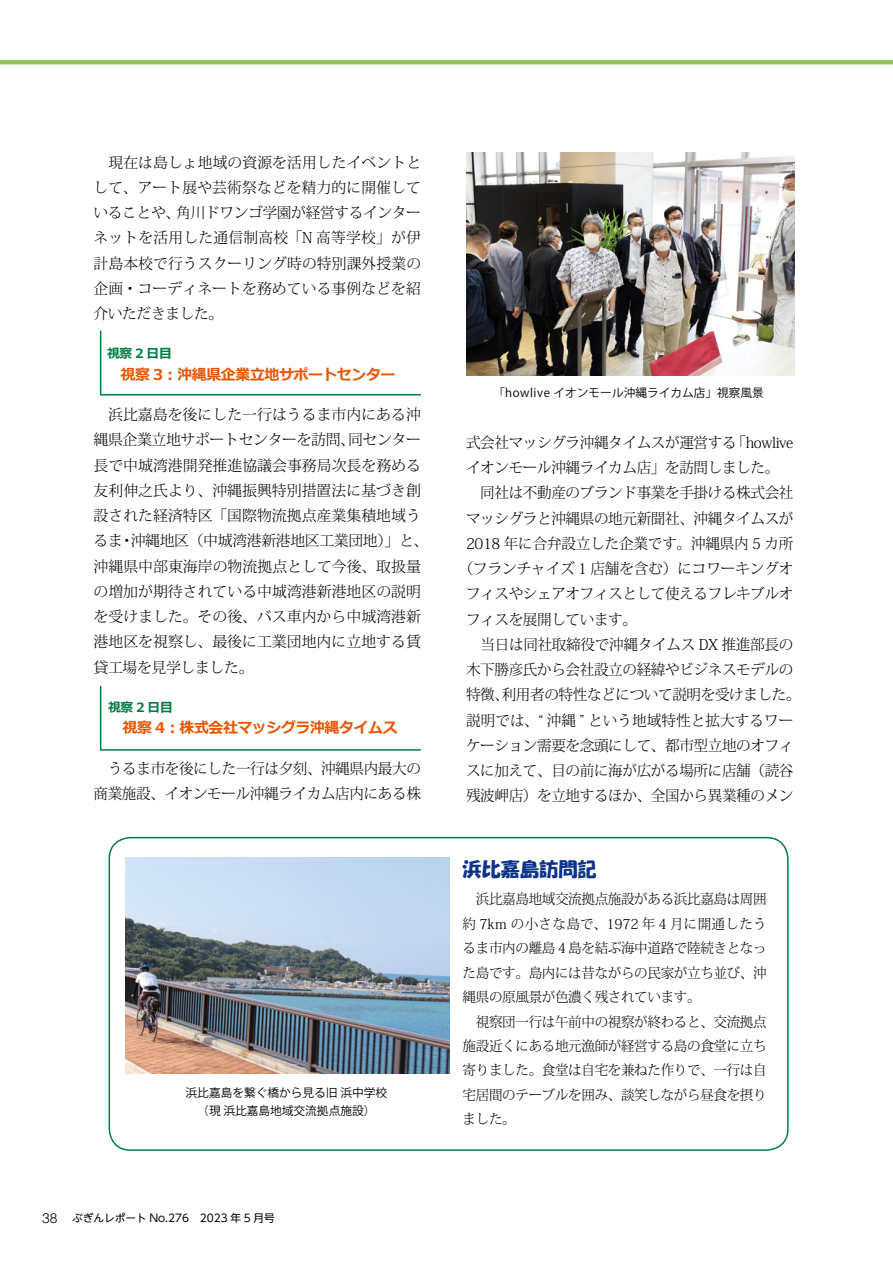
<style>
.page{position:relative;width:893px;height:1263px;background:#fff}
.page>*{position:absolute;margin:0;border:0;box-sizing:border-box;transform-origin:0 0}
.t1{font:19.2px "HG Soei Kakupoptai";color:#0c3388}
.t2{font:300 14.85px/25.2px "Koz Min Pr 6 N";letter-spacing:-.025em;color:#000;text-align:justify}
.t3{font:300 14.85px/25.2px "Koz Min Pr 6 N";color:#000}
.t4{font:700 14.85px "Meiryo";letter-spacing:-.025em;color:#ea5504}
.t5{font:300 14.85px "Koz Min Pr 6 N";letter-spacing:-.005em;color:#000}
.t6{font:300 14.85px "Koz Min Pr 6 N";letter-spacing:.005em;color:#000}
.t7{font:300 13.8px/24.5px "Koz Min Pr 6 N";letter-spacing:-.025em;color:#000}
.t8{font:700 12.75px "Meiryo";letter-spacing:-.025em;color:#007e41}
.t9{font:11.7px/18.3px "Koz Go Pr 6 N";color:#000;text-align:center}
.t10{font:10.65px "UD Shin Go NT Pro";color:#000}
.s1{font-weight:400;font-size:13.8px}
.s2{font-weight:400}
.s3{font-family:"Helvetica LT Std";font-weight:300;font-size:13.8px}
</style>
<div class="page">
<svg style="left:0;top:60px;width:893px;height:4px;background:#91c75d"></svg>
<img style="left:125px;top:858px;width:324px;height:215px">
<img style="left:466px;top:152px;width:329px;height:223px">
<svg style="left:99px;top:330px;width:322px;height:66px"></svg>
<svg style="left:99px;top:685px;width:322px;height:66px"></svg>
<p class="t2" style="left:94px;top:150px;width:329px">　現在は島しょ地域の資源を活用したイベントとして、アート展や芸術祭などを精力的に開催していることや、角川ドワンゴ学園が経営するインターネットを活用した通信制高校「N 高等学校」が伊計島本校で行うスクーリング時の特別課外授業の企画・コーディネートを務めている事例などを紹介いただきました。</p>
<p class="t8" style="left:107px;top:344px;width:66px">視察 2 日目</p>
<p class="t4" style="left:94px;top:364px;width:303px"><span class="s1">　　</span>視察 3：沖縄県企業立地サポートセンター</p>
<p class="t3" style="left:94px;top:402px;width:336px;text-indent:15px">浜比嘉島を後にした一行はうるま市内にある沖縄県企業立地サポートセンターを訪問、同センター長で中城湾港開発推進協議会事務局次長を務める友利伸之氏より、沖縄振興特別措置法に基づき創設された経済特区「国際物流拠点産業集積地域うるま・沖縄地区（中城湾港新港地区工業団地）」と、沖縄県中部東海岸の物流拠点として今後、取扱量の増加が期待されている中城湾港新港地区の説明を受けました。その後、バス車内から中城湾港新港地区を視察し、最後に工業団地内に立地する賃貸工場を見学しました。</p>
<p class="t8" style="left:108px;top:699px;width:66px">視察 2 日目</p>
<p class="t4" style="left:94px;top:717px;width:305px"><span class="s2">　　</span>視察 4：株式会社マッシグラ沖縄タイムス</p>
<p class="t2" style="left:94px;top:756px;width:329px;text-align:right">うるま市を後にした一行は夕刻、沖縄県内最大の商業施設、イオンモール沖縄ライカム店内にある株</p>
<p class="t9" style="left:186px;top:1083px;width:203px">浜比嘉島を繋ぐ橋から見る旧 浜中学校（現 浜比嘉島地域交流拠点施設）</p>
<p class="t10" style="left:42px;top:1210px;width:234px"><span class="s3">38</span> ぶぎんレポート No.276　2023 年 5 月号</p>
<p class="t9" style="left:493px;top:384px;width:272px">「howlive イオンモール沖縄ライカム店」視察風景</p>
<p class="t2" style="left:466px;top:430px;width:329px">式会社マッシグラ沖縄タイムスが運営する「howlive</p>
<p class="t2" style="left:466px;top:455px;width:329px">イオンモール沖縄ライカム店」を訪問しました。　</p>
<p class="t2" style="left:466px;top:481px;width:329px">　同社は不動産のブランド事業を手掛ける株式会社</p>
<p class="t2" style="left:466px;top:506px;width:329px">マッシグラと沖縄県の地元新聞社、沖縄タイムスが</p>
<p class="t2" style="left:466px;top:531px;width:329px">2018 年に合弁設立した企業です。沖縄県内 5 カ所</p>
<p class="t5" style="left:459px;top:560px;width:336px">（フランチャイズ 1 店舗を含む）にコワーキングオ</p>
<p class="t2" style="left:466px;top:582px;width:329px">フィスやシェアオフィスとして使えるフレキブルオ</p>
<p class="t2" style="left:466px;top:607px;width:172px">フィスを展開しています。</p>
<p class="t2" style="left:466px;top:632px;width:329px">　当日は同社取締役で沖縄タイムス DX 推進部長の</p>
<p class="t2" style="left:466px;top:657px;width:329px">木下勝彦氏から会社設立の経緯やビジネスモデルの</p>
<p class="t2" style="left:466px;top:683px;width:336px">特徴、利用者の特性などについて説明を受けました。</p>
<p class="t6" style="left:466px;top:712px;width:329px">説明では、“ 沖縄 ” という地域特性と拡大するワー</p>
<p class="t2" style="left:466px;top:733px;width:329px">ケーション需要を念頭にして、都市型立地のオフィ</p>
<p class="t2" style="left:466px;top:758px;width:329px">スに加えて、目の前に海が広がる場所に店舗（読谷</p>
<p class="t2" style="left:466px;top:783px;width:329px">残波岬店）を立地するほか、全国から異業種のメン</p>
<p class="t1" style="left:463px;top:860px;width:135px">浜比嘉島訪問記</p>
<p class="t7" style="left:463px;top:887px;width:306px">　浜比嘉島地域交流拠点施設がある浜比嘉島は周囲約 7km の小さな島で、1972 年 4 月に開通したうるま市内の離島 4 島を結ぶ海中道路で陸続きとなった島です。島内には昔ながらの民家が立ち並び、沖縄県の原風景が色濃く残されています。　　<br>　視察団一行は午前中の視察が終わると、交流拠点施設近くにある地元漁師が経営する島の食堂に立ち寄りました。食堂は自宅を兼ねた作りで、一行は自宅居間のテーブルを囲み、談笑しながら昼食を摂りました。</p>
</div>
